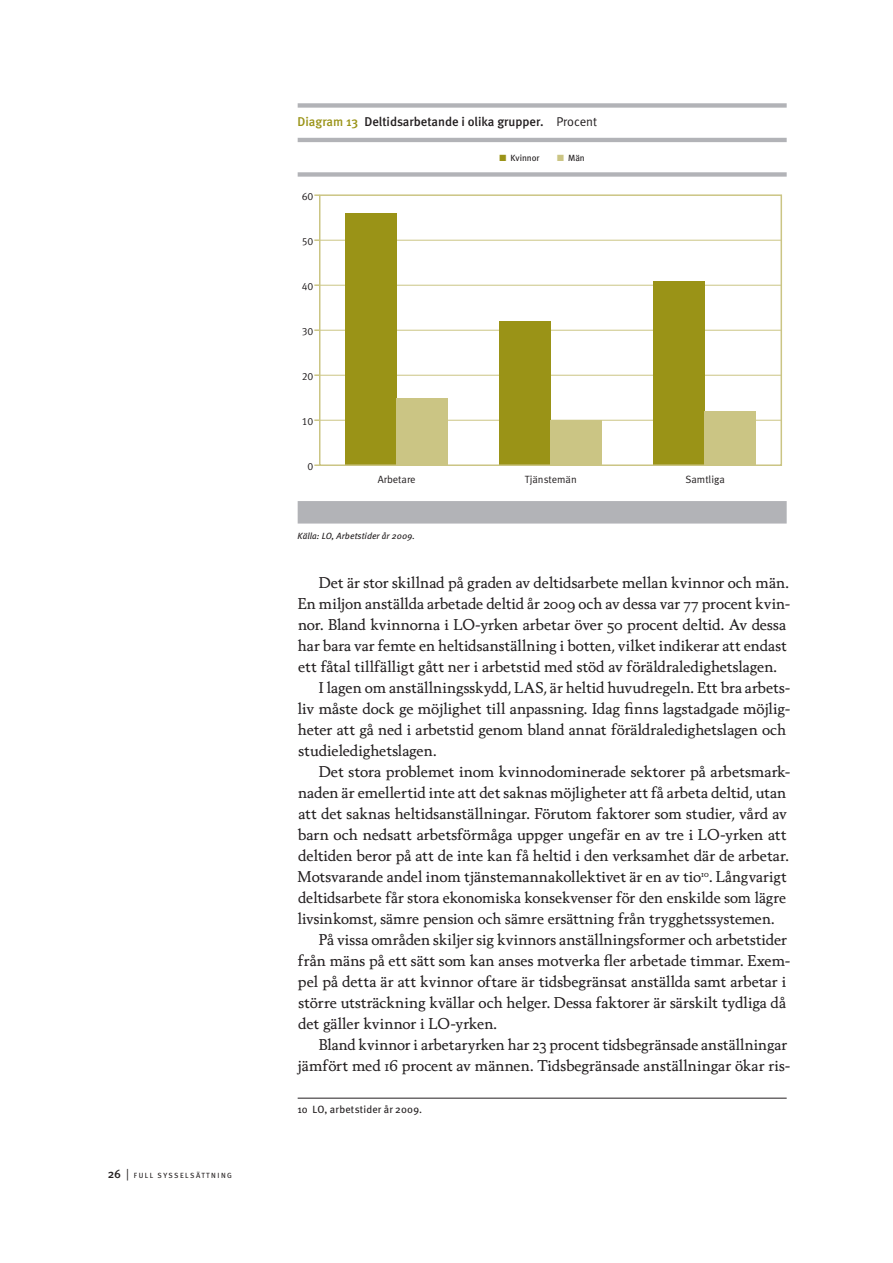
<style>
.page{position:relative;width:893px;height:1263px;background:#fff}
.page>*{position:absolute;margin:0;border:0;box-sizing:border-box;transform-origin:0 0}
.t1{font:15px "Berling Nova Text Pro";color:#231f20}
.t2{font:500 12.75px "Meta";color:#231f20}
.t3{font:10.5px "Meta Normal LF";color:#231f20}
.t4{font:10.5px "Meta";letter-spacing:.02em;color:#231f20}
.t5{font:italic 9px "Meta";letter-spacing:.005em;color:#231f20}
.t6{font:9px "Meta";color:#231f20}
.t7{font:7.5px "Meta";letter-spacing:.2em;color:#231f20}
.s1{font-weight:500;font-size:12px}
.s2{font-family:"Meta Normal";font-size:12px}
.s3{color:#9a9317}
.s4{font-family:"Meta Normal";font-weight:400}
.s5{color:#cbc584}
</style>
<div class="page">
<hr style="left:298px;top:1098px;width:489px;height:1px;background:#231f20">
<div style="left:298px;top:103px;width:489px;height:5px;background:#b2b3b7"></div>
<hr style="left:298px;top:138px;width:489px;height:4px;background:#b2b3b7">
<div style="left:298px;top:172px;width:489px;height:5px;background:#b2b3b7"></div>
<div style="left:298px;top:501px;width:489px;height:23px;background:#b2b3b7"></div>
<hr style="left:319px;top:420px;width:463px;height:1px;background:#cbc584">
<hr style="left:319px;top:375px;width:463px;height:1px;background:#cbc584">
<hr style="left:319px;top:330px;width:463px;height:1px;background:#cbc584">
<hr style="left:319px;top:285px;width:463px;height:1px;background:#cbc584">
<hr style="left:319px;top:240px;width:463px;height:1px;background:#cbc584">
<div style="left:653px;top:281px;width:51px;height:184px;background:#9a9317"></div>
<div style="left:704px;top:411px;width:52px;height:54px;background:#cbc584"></div>
<div style="left:345px;top:213px;width:52px;height:252px;background:#9a9317"></div>
<div style="left:397px;top:398px;width:51px;height:67px;background:#cbc584"></div>
<div style="left:499px;top:321px;width:51px;height:144px;background:#9a9317"></div>
<div style="left:550px;top:420px;width:52px;height:45px;background:#cbc584"></div>
<div style="left:319px;top:194px;width:463px;height:272px;border:2px solid #cbc584"></div>
<p class="t7" style="left:108px;top:1171px;width:125px"><span class="s1">26</span> <span class="s2">|</span> Full syss els ätt ni ng</p>
<p class="t2" style="left:298px;top:114px;width:301px"><span class="s3">Diagram 13</span> Deltidsarbetande i olika grupper. <span class="s4">Procent</span></p>
<p class="t6" style="left:499px;top:152px;width:42px"><span class="s3">■</span> Kvinnor</p>
<p class="t6" style="left:557px;top:152px;width:29px"><span class="s5">■</span> Män</p>
<p class="t3" style="left:302px;top:190px;width:13px">60</p>
<p class="t3" style="left:302px;top:235px;width:13px">50</p>
<p class="t3" style="left:302px;top:280px;width:13px">40</p>
<p class="t3" style="left:302px;top:325px;width:13px">30</p>
<p class="t3" style="left:302px;top:370px;width:13px">20</p>
<p class="t3" style="left:302px;top:415px;width:13px">10</p>
<p class="t3" style="left:307px;top:460px;width:7px">0</p>
<p class="t3" style="left:378px;top:473px;width:39px">Arbetare</p>
<p class="t3" style="left:525px;top:473px;width:53px">Tjänstemän</p>
<p class="t3" style="left:685px;top:473px;width:41px">Samtliga</p>
<p class="t5" style="left:298px;top:530px;width:119px">Källa: LO, Arbetstider år 2009.</p>
<p class="t1" style="left:319px;top:573px;width:472px">Det är stor skillnad på graden av deltidsarbete mellan kvinnor och män.</p>
<p class="t1" style="left:298px;top:594px;width:494px">En miljon anställda arbetade deltid år 2009 och av dessa var 77 procent kvin-</p>
<p class="t1" style="left:298px;top:615px;width:490px">nor. Bland kvinnorna i LO-yrken arbetar över 50 procent deltid. Av dessa</p>
<p class="t1" style="left:298px;top:636px;width:490px">har bara var femte en heltidsanställning i botten, vilket indikerar att endast</p>
<p class="t1" style="left:298px;top:657px;width:480px">ett fåtal tillfälligt gått ner i arbetstid med stöd av föräldraledighetslagen.</p>
<p class="t1" style="left:318px;top:678px;width:474px">I lagen om anställningsskydd, LAS, är heltid huvudregeln. Ett bra arbets-</p>
<p class="t1" style="left:298px;top:699px;width:494px">liv måste dock ge möjlighet till anpassning. Idag finns lagstadgade möjlig-</p>
<p class="t1" style="left:298px;top:720px;width:490px">heter att gå ned i arbetstid genom bland annat föräldraledighetslagen och</p>
<p class="t1" style="left:299px;top:741px;width:140px">studieledighetslagen.</p>
<p class="t1" style="left:319px;top:762px;width:473px">Det stora problemet inom kvinnodominerade sektorer på arbetsmark-</p>
<p class="t1" style="left:298px;top:783px;width:490px">naden är emellertid inte att det saknas möjligheter att få arbeta deltid, utan</p>
<p class="t1" style="left:298px;top:804px;width:490px">att det saknas heltidsanställningar. Förutom faktorer som studier, vård av</p>
<p class="t1" style="left:298px;top:825px;width:490px">barn och nedsatt arbetsförmåga uppger ungefär en av tre i LO-yrken att</p>
<p class="t1" style="left:298px;top:846px;width:492px">deltiden beror på att de inte kan få heltid i den verksamhet där de arbetar.</p>
<p class="t1" style="left:298px;top:867px;width:491px">Motsvarande andel inom tjänstemannakollektivet är en av tio<sup>10</sup>. Långvarigt</p>
<p class="t1" style="left:298px;top:888px;width:489px">deltidsarbete får stora ekonomiska konsekvenser för den enskilde som lägre</p>
<p class="t1" style="left:298px;top:909px;width:478px">livsinkomst, sämre pension och sämre ersättning från trygghetssystemen.</p>
<p class="t1" style="left:319px;top:930px;width:470px">På vissa områden skiljer sig kvinnors anställningsformer och arbetstider</p>
<p class="t1" style="left:298px;top:951px;width:494px">från mäns på ett sätt som kan anses motverka fler arbetade timmar. Exem-</p>
<p class="t1" style="left:298px;top:972px;width:490px">pel på detta är att kvinnor oftare är tidsbegränsat anställda samt arbetar i</p>
<p class="t1" style="left:299px;top:993px;width:489px">större utsträckning kvällar och helger. Dessa faktorer är särskilt tydliga då</p>
<p class="t1" style="left:298px;top:1014px;width:200px">det gäller kvinnor i LO-yrken.</p>
<p class="t1" style="left:319px;top:1035px;width:470px">Bland kvinnor i arbetaryrken har 23 procent tidsbegränsade anställningar</p>
<p class="t1" style="left:298px;top:1056px;width:494px">jämfört med 16 procent av männen. Tidsbegränsade anställningar ökar ris-</p>
<p class="t4" style="left:297px;top:1103px;width:126px">10 LO, arbetstider år 2009.</p>
</div>
